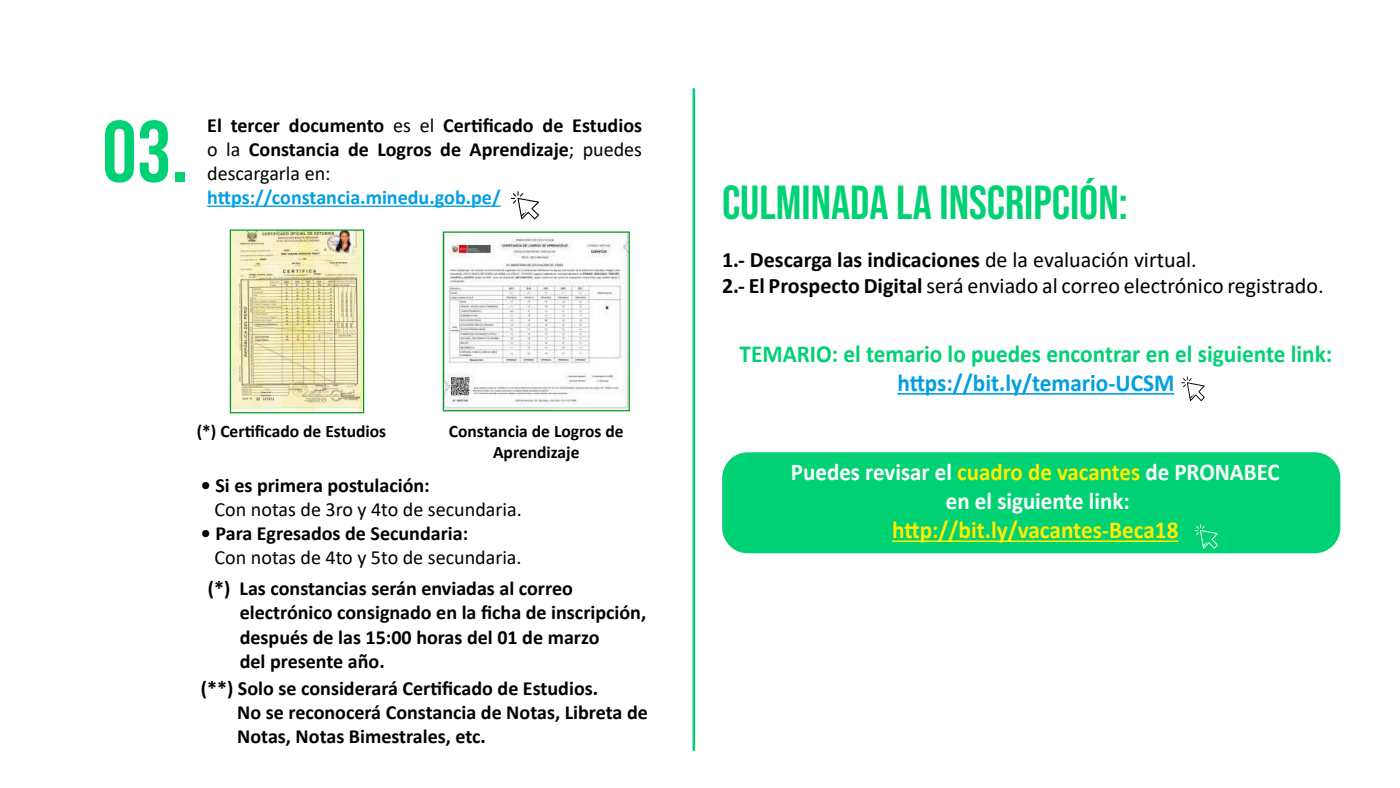
<style>
.page{position:relative;width:1400px;height:788px;background:#fff}
.page>*{position:absolute;margin:0;border:0;box-sizing:border-box;transform-origin:0 0}
.t1{font:86.8px "Bebas Neue";color:#00d173}
.t2{font:47.7px "Bebas Neue";color:#00d173}
.t3{font:700 24.46px "Calibri";color:#00d173;scale:.95 1}
.t4{font:700 24.46px "Calibri";color:#ffed00;scale:.95 1}
.t5{font:700 24.46px "Calibri";color:#009fe3;scale:.95 1}
.t6{font:700 24.15px/29px "Calibri";color:#fff;text-align:center;scale:.95 1}
.t7{font:22.05px/26.5px "Calibri";color:#000}
.t8{font:700 20.05px/24.1px "Calibri";color:#000}
.t9{font:20.05px "Calibri";color:#000}
.t10{font:700 20.05px "Calibri";color:#009fe3}
.t11{font:700 17.5px/21px "Calibri";color:#000;text-align:center}
.s1{font-weight:400}
.s2{font-weight:700}
.s3{color:#ffed00}
</style>
<div class="page">
<hr style="left:207px;top:205px;width:294px;height:2px;background:#009fe3">
<hr style="left:693px;top:88px;width:2px;height:662px;background:#00d173">
<hr style="left:897px;top:393px;width:277px;height:1px;background:#009fe3">
<svg style="left:511px;top:191px;width:28px;height:28px"></svg>
<img style="left:232px;top:231px;width:130px;height:180px">
<div style="left:230px;top:229px;width:134px;height:184px;border:1px solid #049f1e"></div>
<img style="left:445px;top:233px;width:183px;height:176px">
<div style="left:443px;top:231px;width:187px;height:180px;border:1px solid #049f1e"></div>
<svg style="left:1181px;top:376px;width:24px;height:25px"></svg>
<div style="left:722px;top:452px;width:618px;height:101px;background:#00d173;border-radius:26px"></div>
<hr style="left:892px;top:540px;width:286px;height:2px;background:#ffed00">
<svg style="left:1195px;top:524px;width:23px;height:24px"></svg>
<h1 class="t1" style="left:102px;top:102px;width:87px">03.</h1>
<p class="t8" style="left:207px;top:113px;width:436px;text-align:justify">El tercer documento <span class="s1">es el</span> Certificado de Estudios <span class="s1">o la</span> Constancia de Logros de Aprendizaje<span class="s1">; puedes descargarla en:</span></p>
<p class="t10" style="left:207px;top:183px;width:295px">https://constancia.minedu.gob.pe/</p>
<p class="t11" style="left:197px;top:420px;width:191px">(*) Certificado de Estudios</p>
<p class="t11" style="left:449px;top:420px;width:176px">Constancia de Logros de<br>Aprendizaje</p>
<p class="t8" style="left:201px;top:473px;width:230px">• Si es primera postulación:</p>
<p class="t9" style="left:215px;top:495px;width:309px">Con notas de 3ro y 4to de secundaria.</p>
<p class="t8" style="left:201px;top:521px;width:269px">• Para Egresados de Secundaria:</p>
<p class="t9" style="left:215px;top:543px;width:309px">Con notas de 4to y 5to de secundaria.</p>
<p class="t8" style="left:240px;top:576px;width:408px;text-indent:-32px">(*) Las constancias serán enviadas al correo electrónico consignado en la ficha de inscripción, después de las 15:00 horas del 01 de marzo<br>del presente año.</p>
<p class="t8" style="left:237px;top:676px;width:412px;text-indent:-36px">(**) Solo se considerará Certificado de Estudios.<br>No se reconocerá Constancia de Notas, Libreta de<br>Notas, Notas Bimestrales, etc.</p>
<h2 class="t2" style="left:722px;top:175px;width:407px">CULMINADA LA INSCRIPCIÓN:</h2>
<p class="t7" style="left:722px;top:245px;width:603px"><span class="s2">1.- Descarga las indicaciones</span> de la evaluación virtual.<br><span class="s2">2.- El Prospecto Digital</span> será enviado al correo electrónico registrado.</p>
<p class="t3" style="left:740px;top:336px;width:625px">TEMARIO: el temario lo puedes encontrar en el siguiente link:</p>
<p class="t5" style="left:897px;top:365px;width:293px">https://bit.ly/temario-UCSM</p>
<p class="t6" style="left:791px;top:457px;width:516px">Puedes revisar el <span class="s3">cuadro de vacantes</span> de PRONABEC en el siguiente link:</p>
<p class="t4" style="left:892px;top:513px;width:303px">http://bit.ly/vacantes-Beca18</p>
</div>
